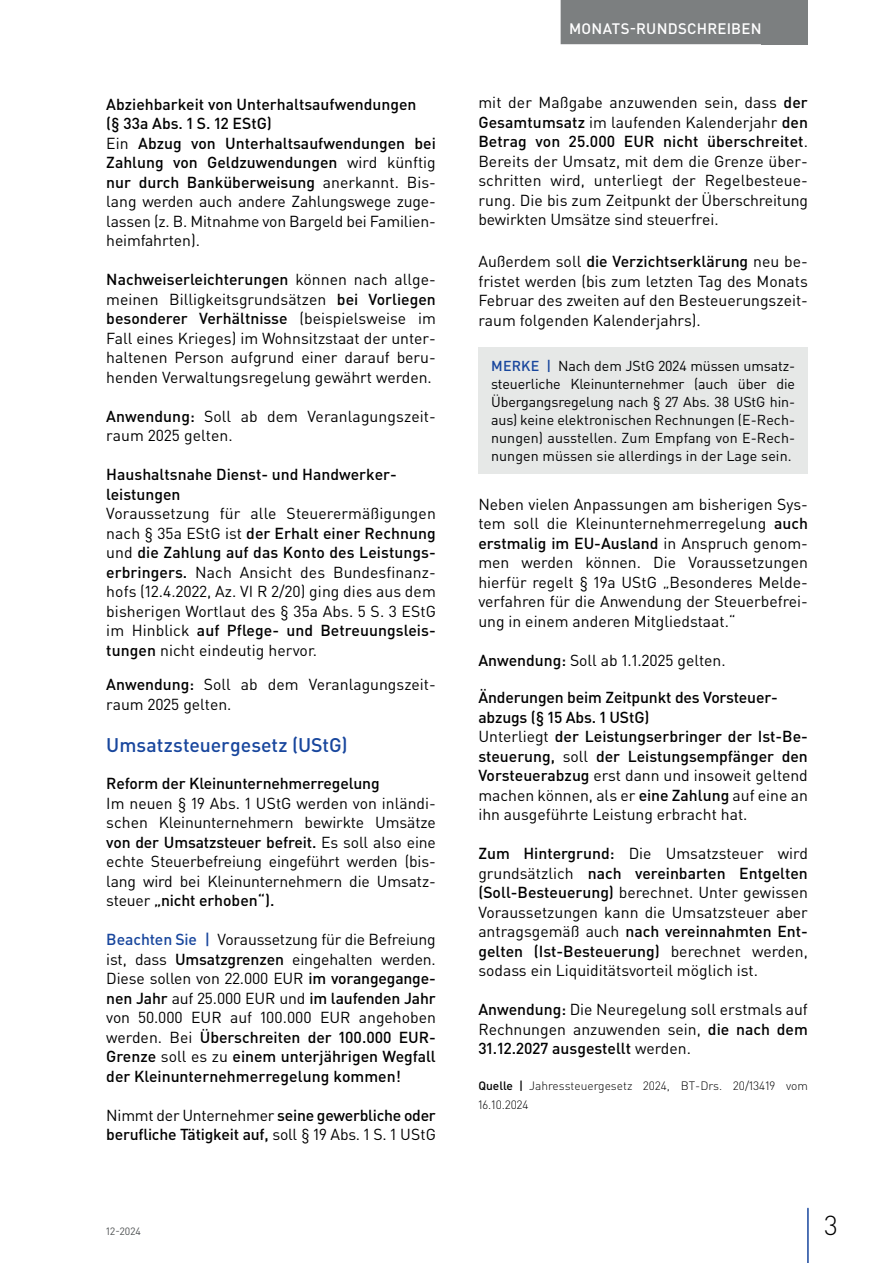
<style>
.page{position:relative;width:893px;height:1263px;background:#fff}
.page>*{position:absolute;margin:0;border:0;box-sizing:border-box;transform-origin:0 0}
.t1{font:300 27px "DIN Pro";color:#000001}
.t2{font:500 19.5px "DIN Pro";color:#18469d}
.t3{font:15.75px/19.5px "DIN Pro";color:#000001;text-align:justify}
.t4{font:500 15.75px/19.5px "DIN Pro";color:#000001}
.t5{font:500 15px "DIN Pro";letter-spacing:.015em;color:#fff}
.t6{font:14.25px/18px "DIN Pro";letter-spacing:.005em;color:#000001;text-align:justify}
.t7{font:300 12px/19.5px "DIN Pro";color:#000001}
.t8{font:10.5px "DIN Pro";color:#4f5253}
.s1{font-weight:400}
.s2{font-weight:500}
.s3{font-weight:500;color:#18469d}
</style>
<div class="page">
<div style="left:762px;top:0;width:46px;height:44px;background:#7c7f80"></div>
<hr style="left:807px;top:1208px;width:2px;height:55px;background:#18469d">
<div style="left:561px;top:0;width:209px;height:44px;background:#7c7f80"></div>
<div style="left:478px;top:348px;width:330px;height:126px;background:#e6e8e7"></div>
<p class="t4" style="left:106px;top:94px;width:331px">Abziehbarkeit von Unterhaltsaufwendungen<br>(§ 33a Abs. 1 S. 12 EStG)<br><span class="s1">Ein</span> Abzug von Unterhaltsaufwendungen bei Zahlung von Geldzuwendungen <span class="s1">wird künftig </span>nur durch Banküberweisung <span class="s1">anerkannt. Bis&shy;lang werden auch andere Zahlungswege zuge&shy;lassen (z. B. Mitnahme von Bargeld bei Familien&shy;heimfahrten).</span></p>
<p class="t3" style="left:106px;top:269px;width:331px"><span class="s2">Nachweiserleichterungen</span> können nach allge&shy;meinen Billigkeitsgrundsätzen <span class="s2">bei Vorliegen besonderer Verhältnisse</span> (beispielsweise im Fall eines Krieges) im Wohnsitzstaat der unter&shy;haltenen Person aufgrund einer darauf beru&shy;henden Verwaltungsregelung gewährt werden.</p>
<p class="t3" style="left:106px;top:406px;width:331px"><span class="s2">Anwendung:</span> Soll ab dem Veranlagungszeit&shy;raum 2025 gelten.</p>
<p class="t4" style="left:106px;top:464px;width:292px">Haushaltsnahe Dienst- und Handwerker&shy;leistungen</p>
<p class="t3" style="left:106px;top:503px;width:331px">Voraussetzung für alle Steuerermäßigungen nach § 35a EStG ist <span class="s2">der Erhalt einer Rechnung </span>und <span class="s2">die Zahlung auf das Konto des Leistungs&shy;erbringers.</span> Nach Ansicht des Bundesfinanz&shy;hofs (12.4.2022, Az. VI R 2/20) ging dies aus dem bisherigen Wortlaut des § 35a Abs. 5 S. 3 EStG im Hinblick <span class="s2">auf Pflege- und Betreuungsleis&shy;tungen</span> nicht eindeutig hervor.</p>
<p class="t3" style="left:106px;top:674px;width:331px"><span class="s2">Anwendung:</span> Soll ab dem Veranlagungszeit&shy;raum 2025 gelten.</p>
<p class="t2" style="left:106px;top:732px;width:243px">Umsatzsteuergesetz (UStG)</p>
<p class="t4" style="left:106px;top:773px;width:275px">Reform der Kleinunternehmerregelung</p>
<p class="t3" style="left:106px;top:793px;width:331px">Im neuen § 19 Abs. 1 UStG werden von inländi&shy;schen Kleinunternehmern bewirkte Umsätze <span class="s2">von der Umsatzsteuer befreit.</span> Es soll also eine echte Steuerbefreiung eingeführt werden (bis&shy;lang wird bei Kleinunternehmern die Umsatz&shy;steuer <span class="s2">„nicht erhoben“).</span></p>
<p class="t3" style="left:106px;top:929px;width:331px"><span class="s3">Beachten Sie |</span> Voraussetzung für die Befreiung ist, dass <span class="s2">Umsatzgrenzen</span> eingehalten werden.<br>Diese sollen von 22.000 EUR <span class="s2">im vorangegange&shy;nen Jahr</span> auf 25.000 EUR und <span class="s2">im laufenden Jahr </span>von 50.000 EUR auf 100.000 EUR angehoben werden. Bei <span class="s2">Überschreiten der 100.000 EUR-Grenze</span> soll es zu <span class="s2">einem unterjährigen Wegfall der Kleinunternehmerregelung kommen!</span></p>
<p class="t4" style="left:106px;top:1105px;width:331px"><span class="s1">Nimmt der Unternehmer</span> seine gewerbliche oder berufliche Tätigkeit auf, <span class="s1">soll § 19 Abs. 1 S. 1 UStG</span></p>
<p class="t5" style="left:569px;top:18px;width:194px">MONATS-RUNDSCHREIBEN</p>
<p class="t3" style="left:478px;top:92px;width:331px">mit der Maßgabe anzuwenden sein, dass <span class="s2">der Gesamtumsatz</span> im laufenden Kalenderjahr <span class="s2">den Betrag von 25.000 EUR nicht überschreitet</span>.<br>Bereits der Umsatz, mit dem die Grenze über&shy;schritten wird, unterliegt der Regelbesteue&shy;rung. Die bis zum Zeitpunkt der Überschreitung bewirkten Umsätze sind steuerfrei.</p>
<p class="t3" style="left:478px;top:251px;width:331px">Außerdem soll <span class="s2">die Verzichtserklärung</span> neu be&shy;fristet werden (bis zum letzten Tag des Monats Februar des zweiten auf den Besteuerungszeit&shy;raum folgenden Kalenderjahrs).</p>
<p class="t6" style="left:491px;top:356px;width:306px"><span class="s3">MERKE |</span> Nach dem JStG 2024 müssen umsatz&shy;steuerliche Kleinunternehmer (auch über die Übergangsregelung nach § 27 Abs. 38 UStG hin&shy;aus) keine elektronischen Rechnungen (E-Rech&shy;nungen) ausstellen. Zum Empfang von E-Rech&shy;nungen müssen sie allerdings in der Lage sein.</p>
<p class="t3" style="left:478px;top:494px;width:331px">Neben vielen Anpassungen am bisherigen Sys&shy;tem soll die Kleinunternehmerregelung <span class="s2">auch erstmalig im EU-Ausland</span> in Anspruch genom&shy;men werden können. Die Voraussetzungen hierfür regelt § 19a UStG „Besonderes Melde&shy;verfahren für die Anwendung der Steuerbefrei&shy;ung in einem anderen Mitgliedstaat.“</p>
<p class="t3" style="left:478px;top:650px;width:249px"><span class="s2">Anwendung:</span> Soll ab 1.1.2025 gelten.</p>
<p class="t4" style="left:478px;top:687px;width:331px">Änderungen beim Zeitpunkt des Vorsteuer&shy;abzugs (§ 15 Abs. 1 UStG)<br><span class="s1">Unterliegt</span> der Leistungserbringer der Ist-Be&shy;steuerung, <span class="s1">soll</span> der Leistungsempfänger den Vorsteuerabzug <span class="s1">erst dann und insoweit geltend machen können, als er</span> eine Zahlung <span class="s1">auf eine an ihn ausgeführte Leistung erbracht hat.</span></p>
<p class="t3" style="left:478px;top:843px;width:331px"><span class="s2">Zum Hintergrund:</span> Die Umsatzsteuer wird grundsätzlich <span class="s2">nach vereinbarten Entgelten (Soll-Besteuerung)</span> berechnet. Unter gewissen Voraussetzungen kann die Umsatzsteuer aber antragsgemäß auch <span class="s2">nach vereinnahmten Ent&shy;gelten (Ist-Besteuerung)</span> berechnet werden, sodass ein Liquiditätsvorteil möglich ist.</p>
<p class="t3" style="left:478px;top:999px;width:331px"><span class="s2">Anwendung:</span> Die Neuregelung soll erstmals auf Rechnungen anzuwenden sein, <span class="s2">die nach dem 31.12.2027 ausgestellt</span> werden.</p>
<p class="t7" style="left:478px;top:1075px;width:331px"><span class="s2">Quelle |</span> Jahressteuergesetz 2024, BT-Drs. 20/13419 vom<br>16.10.2024</p>
<p class="t8" style="left:106px;top:1224px;width:36px">12-2024</p>
<h1 class="t1" style="left:824px;top:1207px;width:15px">3</h1>
</div>
